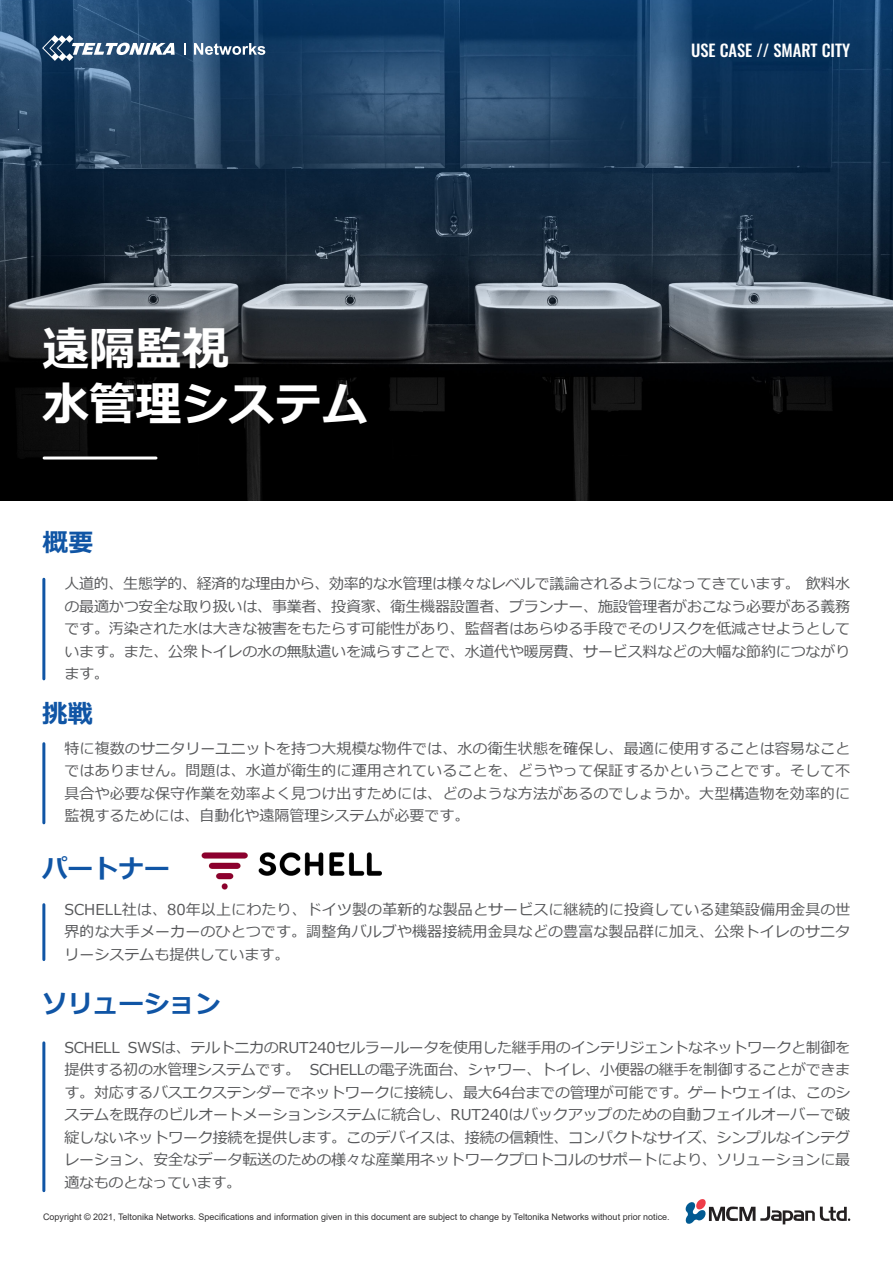
<style>
.page{position:relative;width:893px;height:1263px;background:#fff}
.page>*{position:absolute;margin:0;border:0;box-sizing:border-box;transform-origin:0 0}
.Lenteles_tekstas{font:700 46.5px "Meiryo";color:#fff}
.Lenteles_tekstas-2{font:700 25.5px "Meiryo";color:#1055a5}
.Lenteles_tekstas-3{font:500 16.5px "Oswald";color:#fff}
.Lenteles_tekstas-4{font:15px/22.5px "Meiryo";letter-spacing:-.005em;color:#57585a;text-align:justify}
.about_tekstas{font:9px "Arial";color:#333233}
</style>
<div class="page">
<img style="left:0;top:0;width:893px;height:500px">
<hr style="left:42px;top:579px;width:3px;height:100px;background:#1055a5">
<hr style="left:42px;top:744px;width:3px;height:79px;background:#1055a5">
<hr style="left:42px;top:905px;width:3px;height:54px;background:#1055a5">
<hr style="left:42px;top:1043px;width:3px;height:148px;background:#1055a5">
<hr style="left:44px;top:456px;width:112px;height:3px;background:#fff">
<svg style="left:42px;top:35px;width:133px;height:26px"></svg>
<svg style="left:184px;top:43px;width:2px;height:12px"></svg>
<svg style="left:194px;top:43px;width:71px;height:12px"></svg>
<img style="left:201px;top:852px;width:180px;height:37px">
<svg style="left:685px;top:1199px;width:165px;height:25px"></svg>
<p class="Lenteles_tekstas" style="left:43px;top:316px;width:188px">遠隔監視</p>
<p class="Lenteles_tekstas" style="left:43px;top:372px;width:327px">水管理システム</p>
<p class="Lenteles_tekstas-2" style="left:43px;top:524px;width:53px">概要</p>
<p class="Lenteles_tekstas-3" style="left:691px;top:41px;width:161px">USE CASE // SMART CITY</p>
<p class="Lenteles_tekstas-4" style="left:64px;top:574px;width:787px">人道的、生態学的、経済的な理由から、効率的な水管理は様々なレベルで議論されるようになってきています。 飲料水の最適かつ安全な取り扱いは、事業者、投資家、衛生機器設置者、プランナー、施設管理者がおこなう必要がある義務です。汚染された水は大きな被害をもたらす可能性があり、監督者はあらゆる手段でそのリスクを低減させようとしています。また、公衆トイレの水の無駄遣いを減らすことで、水道代や暖房費、サービス料などの大幅な節約につながります。</p>
<p class="Lenteles_tekstas-2" style="left:42px;top:696px;width:53px">挑戦</p>
<p class="Lenteles_tekstas-4" style="left:64px;top:738px;width:787px">特に複数のサニタリーユニットを持つ大規模な物件では、水の衛生状態を確保し、最適に使用することは容易なことではありません。問題は、水道が衛生的に運用されていることを、どうやって保証するかということです。そして不具合や必要な保守作業を効率よく見つけ出すためには、どのような方法があるのでしょうか。大型構造物を効率的に監視するためには、自動化や遠隔管理システムが必要です。</p>
<p class="Lenteles_tekstas-2" style="left:42px;top:851px;width:129px">パートナー</p>
<p class="Lenteles_tekstas-4" style="left:64px;top:899px;width:787px">SCHELL社は、80年以上にわたり、ドイツ製の革新的な製品とサービスに継続的に投資している建築設備用金具の世界的な大手メーカーのひとつです。調整角バルブや機器接続用金具などの豊富な製品群に加え、公衆トイレのサニタリーシステムも提供しています。</p>
<p class="Lenteles_tekstas-2" style="left:42px;top:986px;width:180px">ソリューション</p>
<p class="Lenteles_tekstas-4" style="left:64px;top:1037px;width:787px">SCHELL SWSは、テルトニカのRUT240セルラールータを使用した継手用のインテリジェントなネットワークと制御を提供する初の水管理システムです。 SCHELLの電子洗面台、シャワー、トイレ、小便器の継手を制御することができます。対応するバスエクステンダーでネットワークに接続し、最大64台までの管理が可能です。ゲートウェイは、このシステムを既存のビルオートメーションシステムに統合し、RUT240はバックアップのための自動フェイルオーバーで破綻しないネットワーク接続を提供します。このデバイスは、接続の信頼性、コンパクトなサイズ、シンプルなインテグレーション、安全なデータ転送のための様々な産業用ネットワークプロトコルのサポートにより、ソリューションに最適なものとなっています。</p>
<p class="about_tekstas" style="left:43px;top:1210px;width:628px">Copyright © 2021, Teltonika Networks. Specifications and information given in this document are subject to change by Teltonika Networks without prior notice.</p>
</div>
